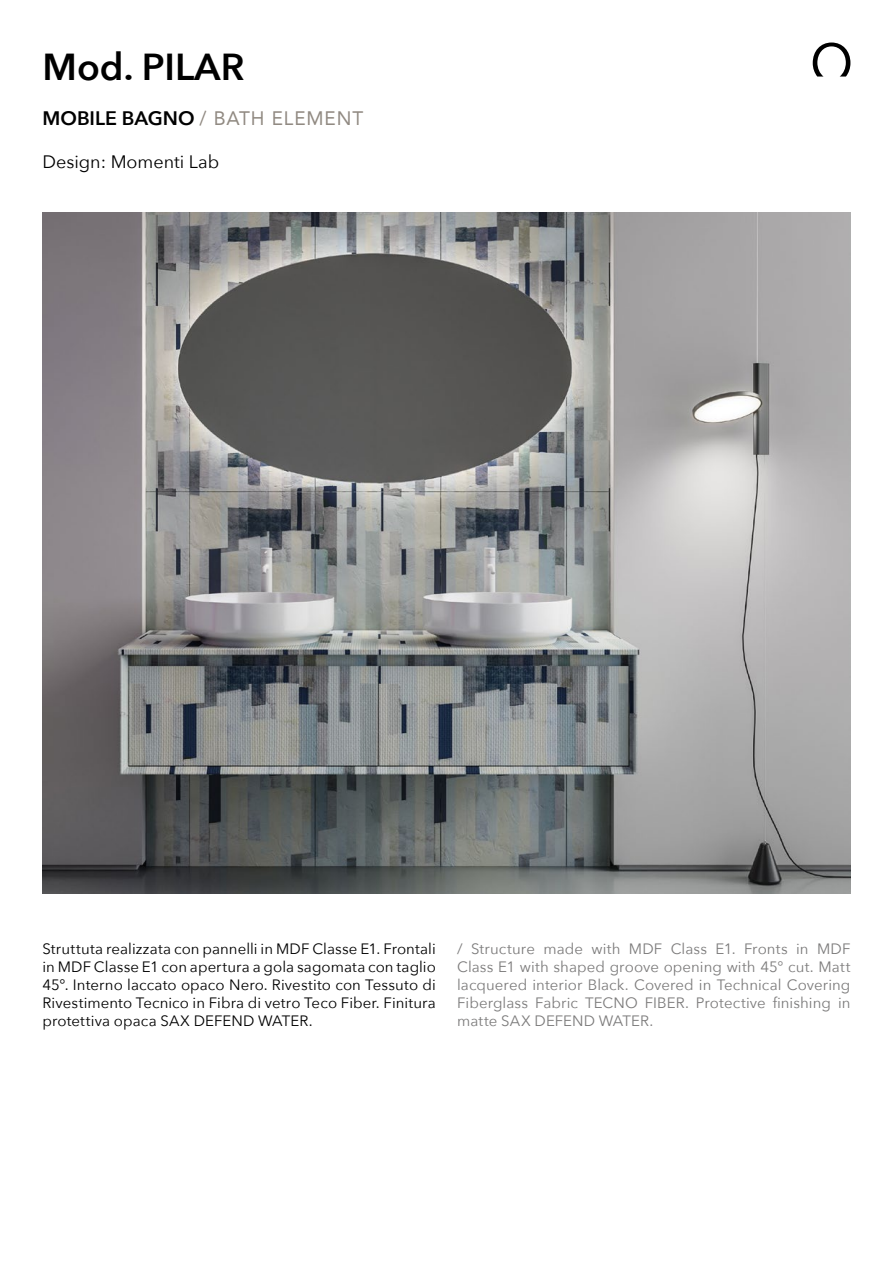
<style>
.page{position:relative;width:893px;height:1263px;background:#fff}
.page>*{position:absolute;margin:0;border:0;box-sizing:border-box;transform-origin:0 0}
.t1{font:600 37.5px "Avenir Next";color:#000}
.t2{font:19.5px "Avenir";letter-spacing:.05em;color:#918a82}
.t3{font:18px "Avenir Next";color:#000}
.t4{font:15px/18px "Avenir Next";letter-spacing:.005em;color:#000;text-align:justify}
.t5{font:15px/18px "Avenir Next";letter-spacing:.005em;color:#7c7b7b;text-align:justify}
.s1{font-family:"Avenir Next";font-weight:600;color:#000}
</style>
<div class="page">
<svg style="left:813px;top:43px;width:37px;height:34px"></svg>
<img style="left:43px;top:213px;width:807px;height:680px">
<h1 class="t1" style="left:43px;top:35px;width:203px">Mod. PILAR</h1>
<h2 class="t2" style="left:43px;top:103px;width:322px"><span class="s1">MOBILE BAGNO</span> / BATH ELEMENT</h2>
<p class="t3" style="left:43px;top:147px;width:178px">Design: Momenti Lab</p>
<p class="t4" style="left:43px;top:939px;width:395px">Struttuta realizzata con pannelli in MDF Classe E1. Frontali in MDF Classe E1 con apertura a gola sagomata con taglio 45°. Interno laccato opaco Nero. Rivestito con Tessuto di Rivestimento Tecnico in Fibra di vetro Teco Fiber. Finitura protettiva opaca SAX DEFEND WATER.</p>
<p class="t5" style="left:457px;top:939px;width:395px">/ Structure made with MDF Class E1. Fronts in MDF Class E1 with shaped groove opening with 45° cut. Matt lacquered interior Black. Covered in Technical Covering Fiberglass Fabric TECNO FIBER. Protective finishing in matte SAX DEFEND WATER.</p>
</div>
